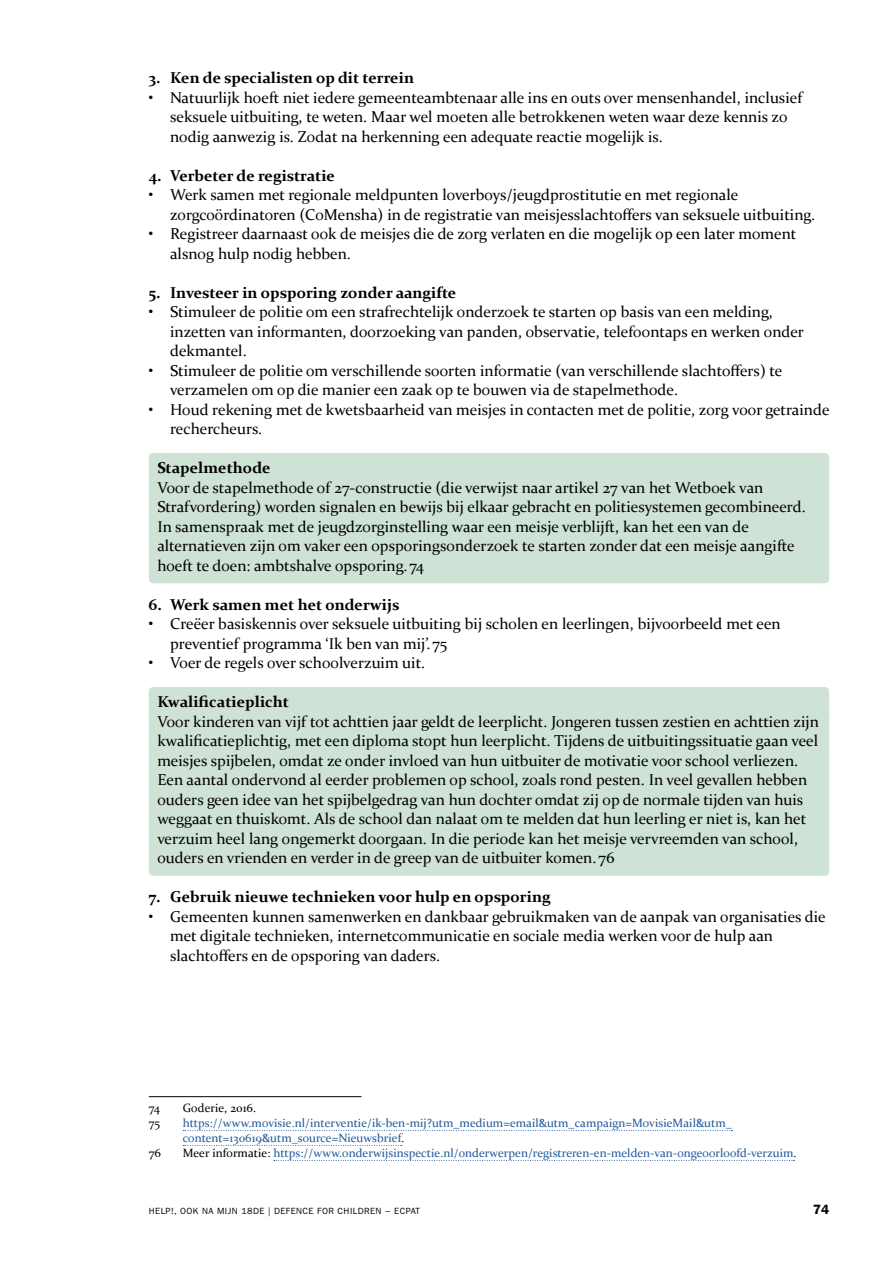
<style>
.page{position:relative;width:893px;height:1263px;background:#fff}
.page>*{position:absolute;margin:0;border:0;box-sizing:border-box;transform-origin:0 0}
.t1{font:15.75px/19.5px "Constantia";color:#000}
.t2{font:700 15.75px "Constantia";color:#000}
.t3{font:600 13.5px "ITC Franklin Gothic Std";color:#000}
.t4{font:12px/15px "Constantia";letter-spacing:.005em;color:#22599b}
.t5{font:12px "Constantia";letter-spacing:.005em;color:#000}
.t6{font:9px "ITC Franklin Gothic Std";letter-spacing:.05em;color:#000}
.s1{color:#000}
</style>
<div class="page">
<div style="left:149px;top:453px;width:680px;height:33px;background:#cfe2d6;border-radius:4px"></div>
<div style="left:149px;top:472px;width:680px;height:111px;background:#cfe2d6;border-radius:4px"></div>
<div style="left:149px;top:687px;width:680px;height:33px;background:#cfe2d6;border-radius:4px"></div>
<div style="left:149px;top:706px;width:680px;height:170px;background:#cfe2d6;border-radius:4px"></div>
<hr style="left:149px;top:1096px;width:212px;height:1px;background:#000">
<svg style="left:183px;top:1130px;width:549px;height:1px"></svg>
<svg style="left:183px;top:1145px;width:219px;height:1px"></svg>
<svg style="left:274px;top:1160px;width:520px;height:1px"></svg>
<p class="t2" style="left:149px;top:67px;width:267px">3. Ken de specialisten op dit terrein</p>
<p class="t1" style="left:170px;top:87px;width:634px;text-indent:-21px">• Natuurlijk hoeft niet iedere gemeenteambtenaar alle ins en outs over mensenhandel, inclusief seksuele uitbuiting, te weten. Maar wel moeten alle betrokkenen weten waar deze kennis zo nodig aanwezig is. Zodat na herkenning een adequate reactie mogelijk is.</p>
<p class="t2" style="left:149px;top:165px;width:188px">4. Verbeter de registratie</p>
<p class="t1" style="left:170px;top:184px;width:647px;text-indent:-21px">• Werk samen met regionale meldpunten loverboys/jeugdprostitutie en met regionale zorgcoördinatoren (CoMensha) in de registratie van meisjesslachtoffers van seksuele uitbuiting.</p>
<p class="t1" style="left:170px;top:223px;width:628px;text-indent:-21px">• Registreer daarnaast ook de meisjes die de zorg verlaten en die mogelijk op een later moment alsnog hulp nodig hebben.</p>
<p class="t2" style="left:149px;top:282px;width:309px">5. Investeer in opsporing zonder aangifte</p>
<p class="t1" style="left:170px;top:301px;width:635px;text-indent:-21px">• Stimuleer de politie om een strafrechtelijk onderzoek te starten op basis van een melding, inzetten van informanten, doorzoeking van panden, observatie, telefoontaps en werken onder dekmantel.</p>
<p class="t1" style="left:170px;top:360px;width:614px;text-indent:-21px">• Stimuleer de politie om verschillende soorten informatie (van verschillende slachtoffers) te verzamelen om op die manier een zaak op te bouwen via de stapelmethode.</p>
<p class="t1" style="left:170px;top:399px;width:661px;text-indent:-21px">• Houd rekening met de kwetsbaarheid van meisjes in contacten met de politie, zorg voor getrainde rechercheurs.</p>
<p class="t2" style="left:157px;top:457px;width:115px">Stapelmethode</p>
<p class="t1" style="left:157px;top:477px;width:650px">Voor de stapelmethode of 27-constructie (die verwijst naar artikel 27 van het Wetboek van Strafvordering) worden signalen en bewijs bij elkaar gebracht en politiesystemen gecombineerd.<br>In samenspraak met de jeugdzorginstelling waar een meisje verblijft, kan het een van de alternatieven zijn om vaker een opsporingsonderzoek te starten zonder dat een meisje aangifte hoeft te doen: ambtshalve opsporing. 74</p>
<p class="t2" style="left:149px;top:594px;width:252px">6. Werk samen met het onderwijs</p>
<p class="t1" style="left:170px;top:613px;width:612px;text-indent:-21px">• Creëer basiskennis over seksuele uitbuiting bij scholen en leerlingen, bijvoorbeeld met een preventief programma ‘Ik ben van mij’. 75</p>
<p class="t1" style="left:149px;top:652px;width:278px">• Voer de regels over schoolverzuim uit.</p>
<p class="t2" style="left:157px;top:691px;width:133px">Kwalificatieplicht</p>
<p class="t1" style="left:157px;top:711px;width:663px">Voor kinderen van vijf tot achttien jaar geldt de leerplicht. Jongeren tussen zestien en achttien zijn kwalificatieplichtig, met een diploma stopt hun leerplicht. Tijdens de uitbuitingssituatie gaan veel meisjes spijbelen, omdat ze onder invloed van hun uitbuiter de motivatie voor school verliezen.<br>Een aantal ondervond al eerder problemen op school, zoals rond pesten. In veel gevallen hebben ouders geen idee van het spijbelgedrag van hun dochter omdat zij op de normale tijden van huis weggaat en thuiskomt. Als de school dan nalaat om te melden dat hun leerling er niet is, kan het verzuim heel lang ongemerkt doorgaan. In die periode kan het meisje vervreemden van school, ouders en vrienden en verder in de greep van de uitbuiter komen. 76</p>
<p class="t2" style="left:149px;top:886px;width:403px">7. Gebruik nieuwe technieken voor hulp en opsporing</p>
<p class="t1" style="left:170px;top:906px;width:657px;text-indent:-21px">• Gemeenten kunnen samenwerken en dankbaar gebruikmaken van de aanpak van organisaties die met digitale technieken, internetcommunicatie en sociale media werken voor de hulp aan slachtoffers en de opsporing van daders.</p>
<p class="t5" style="left:149px;top:1099px;width:13px">74</p>
<p class="t5" style="left:183px;top:1099px;width:75px">Goderie, 2016.</p>
<p class="t5" style="left:149px;top:1114px;width:13px">75</p>
<p class="t4" style="left:183px;top:1114px;width:550px">https://www.movisie.nl/interventie/ik-ben-mij?utm_medium=email&amp;utm_campaign=MovisieMail&amp;utm_ content=130619&amp;utm_source=Nieuwsbrief<span class="s1">.</span></p>
<p class="t5" style="left:149px;top:1144px;width:14px">76</p>
<p class="t4" style="left:183px;top:1144px;width:615px"><span class="s1">Meer informatie:</span> https://www.onderwijsinspectie.nl/onderwerpen/registreren-en-melden-van-ongeoorloofd-verzuim<span class="s1">.</span></p>
<p class="t6" style="left:149px;top:1206px;width:273px">HELP!, OOK NA MIJN 18DE | DEFENCE FOR CHILDREN − ECPAT</p>
<p class="t3" style="left:813px;top:1202px;width:18px">74</p>
</div>
